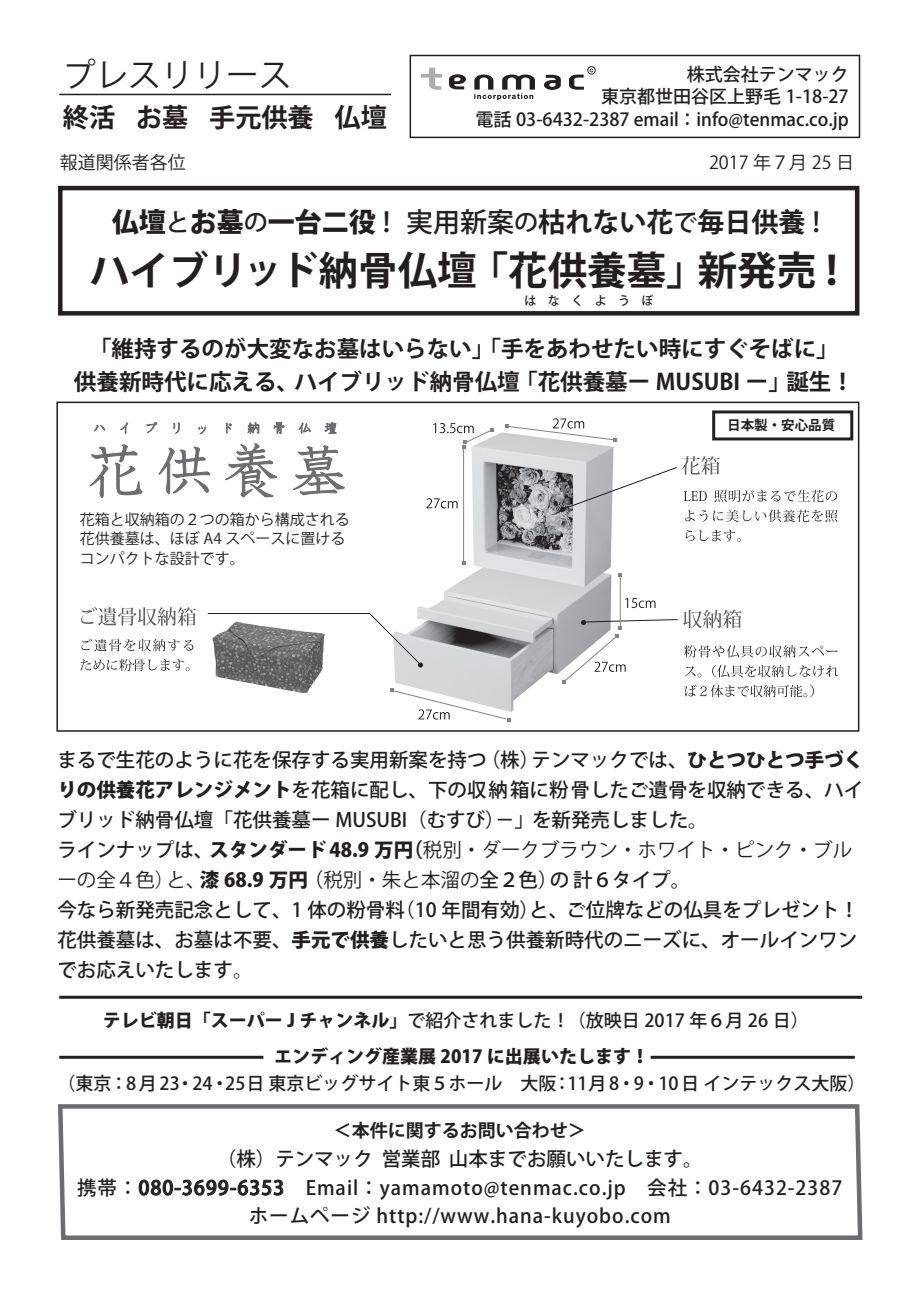
<style>
.page{position:relative;width:919px;height:1289px;background:#fff}
.page>*{position:absolute;margin:0;border:0;box-sizing:border-box;transform-origin:0 0}
.t1{font:700 39.45px "Koz Go Pr 6 N";color:#231f20}
.t2{font:32.7px "Koz Go Pr 6 N";color:#231f20}
.t3{font:700 27px "Koz Go Pr 6 N";color:#231f20}
.t4{font:700 26.1px "Koz Go Pr 6 N";color:#231f20}
.t5{font:700 22.5px/33px "Koz Go Pr 6 N";color:#231f20;text-align:center}
.t6{font:500 19.5px/30px "Koz Go Pr 6 N";color:#231f20}
.t7{font:500 19.5px/28.5px "Koz Go Pr 6 N";letter-spacing:.05em;color:#231f20;text-align:center}
.t8{font:500 18px/22.5px "Koz Go Pr 6 N";color:#231f20;text-align:right}
.t9{font:800 18px "Koz Go Pr 6 N";color:#231f20}
.t10{font:18px "Koz Go Pr 6 N";color:#231f20}
.t11{font:700 18px "Koz Go Pr 6 N";color:#231f20}
.t12{font:15px/19.5px "Koz Go Pr 6 N";color:#231f20}
.t13{font:700 13.5px "Koz Go Pr 6 N";color:#231f20}
.t14{font:500 12px "Koz Go Pr 6 N";letter-spacing:.95em;color:#231f20}
.s1{font-weight:800}
.s2{font-weight:500;font-size:24px}
.s3{font-weight:500}
.s4{font-weight:400}
</style>
<div class="page">
<div style="left:58px;top:186px;width:801px;height:129px;border:4px solid #231f20"></div>
<div style="left:409px;top:55px;width:451px;height:83px;border:2px solid #231f20"></div>
<svg style="left:474px;top:74px;width:61px;height:26px"></svg>
<svg style="left:449px;top:74px;width:17px;height:15px"></svg>
<svg style="left:544px;top:75px;width:17px;height:15px"></svg>
<svg style="left:421px;top:68px;width:21px;height:22px"></svg>
<div style="left:587px;top:66px;width:8px;height:8px;border:1px solid #231f20;border-radius:50%"></div>
<svg style="left:569px;top:68px;width:24px;height:22px"></svg>
<hr style="left:59px;top:94px;width:332px;height:1px;background:#231f20">
<svg style="left:58px;top:1104px;width:805px;height:136px"></svg>
<svg style="left:139px;top:1179px;width:144px;height:16px"></svg>
<img style="left:394px;top:432px;width:223px;height:280px">
<svg style="left:685px;top:530px;width:55px;height:12px"></svg>
<svg style="left:81px;top:638px;width:112px;height:13px"></svg>
<svg style="left:81px;top:659px;width:108px;height:12px"></svg>
<svg style="left:81px;top:607px;width:115px;height:19px"></svg>
<svg style="left:207px;top:612px;width:216px;height:55px"></svg>
<svg style="left:560px;top:456px;width:277px;height:66px"></svg>
<svg style="left:426px;top:498px;width:31px;height:10px"></svg>
<hr style="left:620px;top:574px;width:1px;height:54px;background:#808285">
<hr style="left:463px;top:446px;width:1px;height:117px;background:#808285">
<svg style="left:562px;top:598px;width:276px;height:99px"></svg>
<svg style="left:433px;top:423px;width:61px;height:25px"></svg>
<svg style="left:505px;top:418px;width:111px;height:23px"></svg>
<svg style="left:390px;top:688px;width:120px;height:33px"></svg>
<div style="left:56px;top:401px;width:803px;height:330px;border:2px solid #231f20"></div>
<svg style="left:225px;top:443px;width:52px;height:54px"></svg>
<svg style="left:293px;top:445px;width:52px;height:50px"></svg>
<svg style="left:90px;top:422px;width:120px;height:76px"></svg>
<svg style="left:226px;top:423px;width:6px;height:10px"></svg>
<svg style="left:247px;top:422px;width:12px;height:12px"></svg>
<svg style="left:274px;top:422px;width:10px;height:12px"></svg>
<svg style="left:299px;top:422px;width:11px;height:12px"></svg>
<svg style="left:324px;top:422px;width:12px;height:13px"></svg>
<div style="left:712px;top:410px;width:141px;height:30px;border:3px solid #231f20"></div>
<img style="left:211px;top:619px;width:118px;height:75px">
<hr style="left:59px;top:1055px;width:204px;height:3px;background:#231f20">
<hr style="left:650px;top:1055px;width:204px;height:3px;background:#231f20">
<hr style="left:59px;top:995px;width:803px;height:3px;background:#231f20">
<h2 class="t2" style="left:63px;top:57px;width:263px">プレスリリース　</h2>
<h3 class="t4" style="left:63px;top:103px;width:325px">終活 お墓 手元供養 仏壇</h3>
<p class="t8" style="left:475px;top:63px;width:374px">株式会社テンマック<br>東京都世田谷区上野毛 1-18-27<br>電話 03-6432-2387 email ：info@tenmac.co.jp</p>
<p class="t10" style="left:709px;top:152px;width:147px">2017 年７月 25 日</p>
<h3 class="t3" style="left:112px;top:207px;width:719px"><span class="s1">仏壇</span><span class="s2">と</span><span class="s1">お墓</span><span class="s2">の</span><span class="s1">一台二役</span><span class="s3">！ 実用新案</span><span class="s2">の</span>枯れない花<span class="s2">で</span>毎日供養<span class="s3">！</span></h3>
<h1 class="t1" style="left:90px;top:248px;width:763px">ハイブリッド納骨仏壇「花供養墓」新発売！</h1>
<p class="t10" style="left:60px;top:152px;width:128px">報道関係者各位</p>
<p class="t14" style="left:524px;top:294px;width:130px">はなくようぼ</p>
<p class="t5" style="left:74px;top:332px;width:781px">「維持するのが大変なお墓はいらない」「手をあわせたい時にすぐそばに」<br>供養新時代に応える、ハイブリッド納骨仏壇「花供養墓ー MUSUBI ー」誕生！</p>
<p class="t12" style="left:80px;top:510px;width:272px">花箱と収納箱の２つの箱から構成される花供養墓は、ほぼ A4 スペースに置けるコンパクトな設計です。</p>
<p class="t13" style="left:727px;top:417px;width:109px">日本製・安心品質</p>
<p class="t6" style="left:57px;top:745px;width:807px">まるで生花のように花を保存する実用新案を持つ（株）テンマックでは、<span class="s1">ひとつひとつ手づくりの供養花アレンジメント</span>を花箱に配し、下の収納箱に粉骨したご遺骨を収納できる、ハイブリッド納骨仏壇「花供養墓ー MUSUBI（むすび）－」を新発売しました。<br>ラインナップは、<span class="s1">スタンダード48.9 万円（</span><span class="s4">税別・ダークブラウン・ホワイト・ピンク・ブルーの全４色）と、</span><span class="s1">漆 68.9 万円</span>（<span class="s4">税別・朱と本溜の</span>全２色）の計６タイプ。<br>今なら新発売記念として、1 体の粉骨料（10 年間有効）と、ご位牌などの仏具をプレゼント！花供養墓は、お墓は不要、<span class="s1">手元で供養</span>したいと思う供養新時代のニーズに、オールインワンでお応えいたします<span class="s4">。</span></p>
<p class="t8" style="left:103px;top:1009px;width:707px"><span class="s1">テレビ朝日「スーパー J チャンネル」</span>で紹介されました！（放映日 2017 年６月 26 日）</p>
<p class="t9" style="left:274px;top:1046px;width:376px">エンディング産業展 2017 に出展いたします！</p>
<p class="t8" style="left:58px;top:1072px;width:809px">（東京：8月23・24・25日 東京ビッグサイト東５ホール　大阪：11月8・9・10日 インテックス大阪）</p>
<p class="t11" style="left:333px;top:1119px;width:253px">＜本件に関するお問い合わせ＞</p>
<p class="t7" style="left:77px;top:1145px;width:766px">（株）テンマック 営業部 山本までお願いいたします。<br>携帯：080-3699-6353　Email：yamamoto@tenmac.co.jp　会社：03-6432-2387ホームページ http://www.hana-kuyobo.com</p>
</div>
